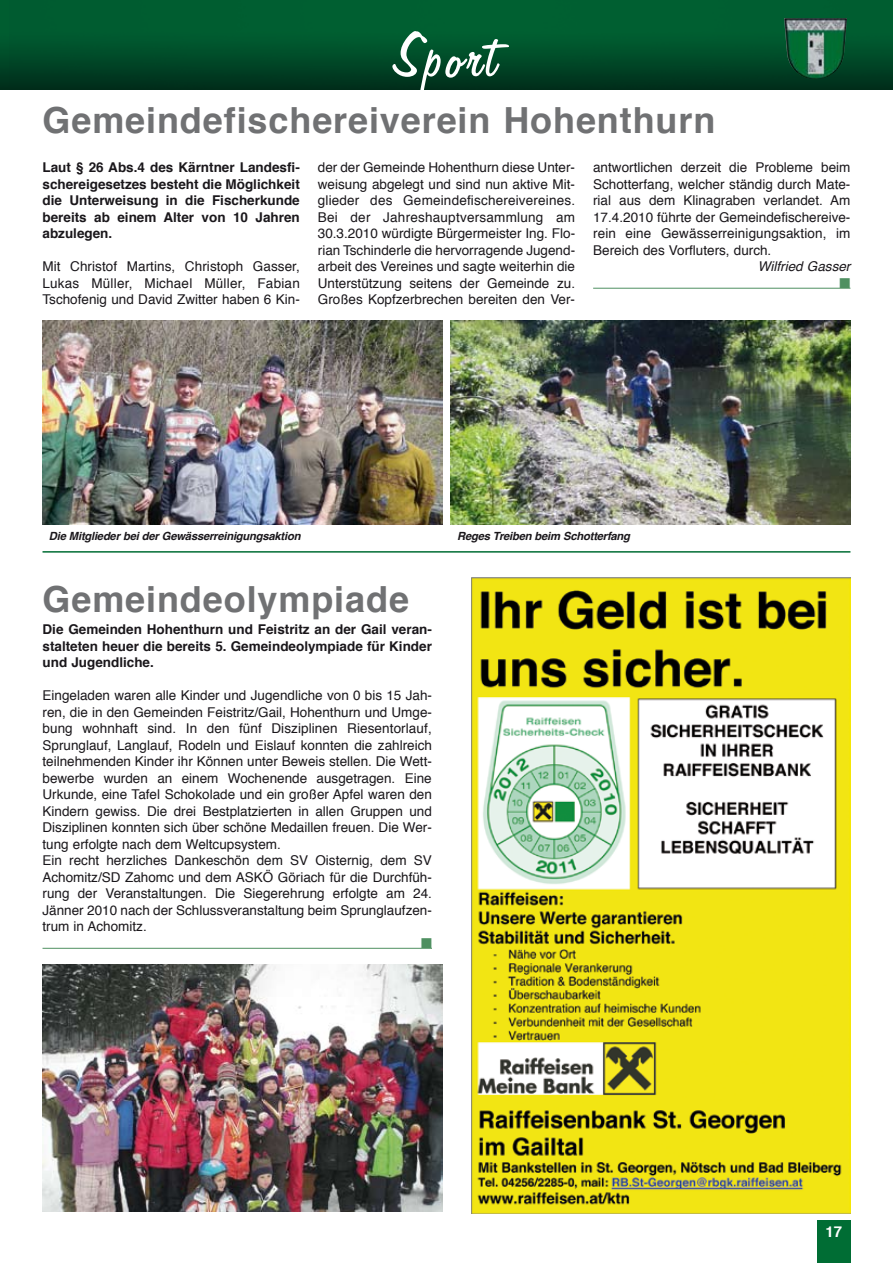
<style>
.page{position:relative;width:893px;height:1263px;background:#fff}
.page>*{position:absolute;margin:0;border:0;box-sizing:border-box;transform-origin:0 0}
.t1{font:72px "Freehand 575 BT Regular B";letter-spacing:.05em;color:#fff}
.t2{font:700 36px "Helvetica";letter-spacing:.025em;color:#707173}
.t3{font:700 15px "Helvetica";color:#fff}
.t4{font:14.25px "Zapf Dingbats ITC";color:#4f9061}
.t5{font:13.5px/16.5px "Helvetica";color:#1a171b;text-align:justify}
.t6{font:700 13.5px/16.5px "Helvetica";color:#1a171b;text-align:justify}
.t7{font:italic 13.5px "Helvetica";color:#1a171b}
.t8{font:italic 700 11.25px "Helvetica";letter-spacing:-.02em;color:#1a171b}
</style>
<div class="page">
<hr style="left:593px;top:288px;width:257px;height:1px;background:#4f9061">
<img style="left:9px;top:0;width:884px;height:89px">
<img style="left:784px;top:18px;width:63px;height:62px">
<img style="left:0;top:0;width:9px;height:89px">
<div style="left:817px;top:1220px;width:33px;height:43px;background:#006d34"></div>
<hr style="left:43px;top:948px;width:389px;height:1px;background:#4f9061">
<img style="left:43px;top:964px;width:399px;height:248px">
<hr style="left:43px;top:551px;width:807px;height:2px;background:#006d34">
<img style="left:43px;top:321px;width:399px;height:203px">
<img style="left:451px;top:321px;width:399px;height:203px">
<img style="left:472px;top:577px;width:378px;height:636px">
<h1 class="t1" style="left:395px;top:18px;width:105px">Sport</h1>
<h2 class="t2" style="left:43px;top:92px;width:674px">Gemeindefischereiverein Hohenthurn</h2>
<p class="t6" style="left:43px;top:159px;width:259px">Laut § 26 Abs.4 des Kärntner Landesfi&shy;schereigesetzes besteht die Möglichkeit die Unterweisung in die Fischerkunde bereits ab einem Alter von 10 Jahren abzulegen.</p>
<p class="t5" style="left:43px;top:259px;width:259px">Mit Christof Martins, Christoph Gasser, Lukas Müller, Michael Müller, Fabian Tschofenig und David Zwitter haben 6 Kin-</p>
<p class="t5" style="left:318px;top:160px;width:259px">der der Gemeinde Hohenthurn diese Unter&shy;weisung abgelegt und sind nun aktive Mit&shy;glieder des Gemeindefischereivereines.<br>Bei der Jahreshauptversammlung am 30.3.2010 würdigte Bürgermeister Ing. Flo&shy;rian Tschinderle die hervorragende Jugend&shy;arbeit des Vereines und sagte weiterhin die Unterstützung seitens der Gemeinde zu.<br>Großes Kopfzerbrechen bereiten den Ver-</p>
<p class="t5" style="left:593px;top:160px;width:259px">antwortlichen derzeit die Probleme beim Schotterfang, welcher ständig durch Mate&shy;rial aus dem Klinagraben verlandet. Am 17.4.2010 führte der Gemeindefischereive&shy;rein eine Gewässerreinigungsaktion, im Bereich des Vorfluters, durch.</p>
<p class="t7" style="left:758px;top:256px;width:94px">Wilfried Gasser</p>
<p class="t4" style="left:840px;top:276px;width:12px">■</p>
<p class="t8" style="left:49px;top:527px;width:253px">Die Mitglieder bei der Gewässerreinigungsaktion</p>
<p class="t8" style="left:457px;top:527px;width:174px">Reges Treiben beim Schotterfang</p>
<h2 class="t2" style="left:43px;top:570px;width:368px">Gemeindeolympiade</h2>
<p class="t6" style="left:43px;top:621px;width:391px">Die Gemeinden Hohenthurn und Feistritz an der Gail veran&shy;stalteten heuer die bereits 5. Gemeindeolympiade für Kinder und Jugendliche.</p>
<p class="t5" style="left:43px;top:688px;width:391px;text-align:left">Eingeladen waren alle Kinder und Jugendliche von 0 bis 15 Jah&shy;ren, die in den Gemeinden Feistritz/Gail, Hohenthurn und Umge&shy;bung wohnhaft sind. In den fünf Disziplinen Riesentorlauf, Sprunglauf, Langlauf, Rodeln und Eislauf konnten die zahlreich teilnehmenden Kinder ihr Können unter Beweis stellen. Die Wett&shy;bewerbe wurden an einem Wochenende ausgetragen. Eine Urkunde, eine Tafel Schokolade und ein großer Apfel waren den Kindern gewiss. Die drei Bestplatzierten in allen Gruppen und Disziplinen konnten sich über schöne Medaillen freuen. Die Wer&shy;tung erfolgte nach dem Weltcupsystem.<br>Ein recht herzliches Dankeschön dem SV Oisternig, dem SV Achomitz/SD Zahomc und dem ASKÖ Göriach für die Durchfüh&shy;rung der Veranstaltungen. Die Siegerehrung erfolgte am 24.<br>Jänner 2010 nach der Schlussveranstaltung beim Sprunglaufzen&shy;trum in Achomitz.</p>
<p class="t4" style="left:421px;top:936px;width:12px">■</p>
<p class="t3" style="left:825px;top:1219px;width:18px">17</p>
</div>
